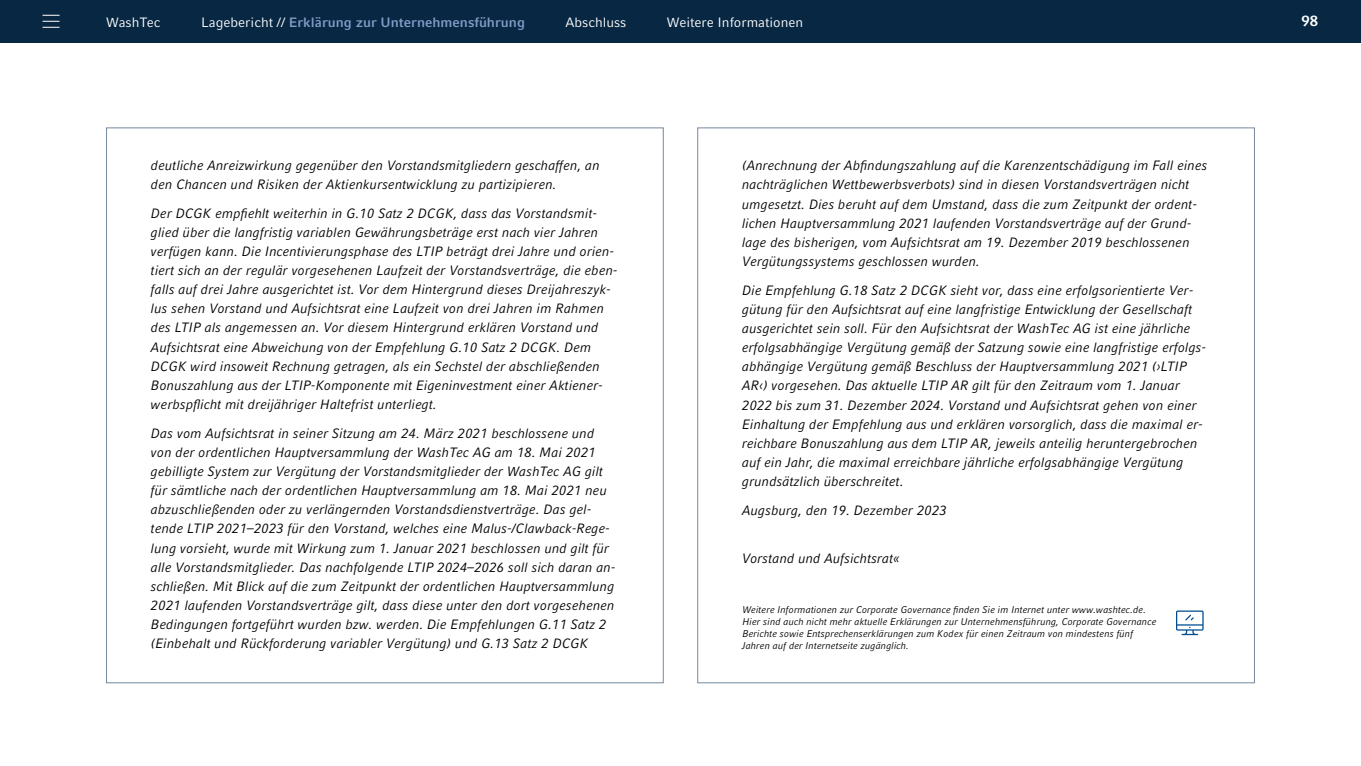
<style>
.page{position:relative;width:1361px;height:766px;background:#fff}
.page>*{position:absolute;margin:0;border:0;box-sizing:border-box;transform-origin:0 0}
.t1{font:700 15px "Compatil Fact LT Pro";color:#fff}
.t2{font:italic 13.5px/19.2px "Compatil Fact LT Pro";color:#000}
.t3{font:700 13.5px "Compatil Fact LT Pro";color:#829ac7}
.t4{font:13.5px "Compatil Fact LT Pro";color:#fff}
.t5{font:italic 9.75px/12px "Compatil Fact LT Pro";color:#000}
.s1{font-weight:400;color:#fff}
</style>
<div class="page">
<svg style="left:1176px;top:610px;width:27px;height:25px"></svg>
<div style="left:0;top:0;width:1361px;height:43px;background:#072742"></div>
<svg style="left:43px;top:15px;width:17px;height:13px"></svg>
<p class="t4" style="left:106px;top:15px;width:56px">WashTec</p>
<p class="t3" style="left:201px;top:14px;width:325px"><span class="s1">Lagebericht //</span> Erklärung zur Unternehmensführung</p>
<p class="t4" style="left:565px;top:15px;width:62px">Abschluss</p>
<p class="t4" style="left:667px;top:15px;width:138px">Weitere Informationen</p>
<p class="t1" style="left:1301px;top:12px;width:18px">98</p>
<p class="t2" style="left:151px;top:155px;width:450px">deutliche Anreizwirkung gegenüber den Vorstandsmitgliedern geschaffen, an den Chancen und Risiken der Aktienkursentwicklung zu partizipieren.</p>
<p class="t2" style="left:151px;top:203px;width:468px">Der DCGK empfiehlt weiterhin in G.10 Satz 2 DCGK, dass das Vorstandsmit&shy;glied über die langfristig variablen Gewährungsbeträge erst nach vier Jahren verfügen kann. Die Incentivierungsphase des LTIP beträgt drei Jahre und orien&shy;tiert sich an der regulär vorgesehenen Laufzeit der Vorstandsverträge, die eben&shy;falls auf drei Jahre ausgerichtet ist. Vor dem Hintergrund dieses Dreijahreszyk&shy;lus sehen Vorstand und Aufsichtsrat eine Laufzeit von drei Jahren im Rahmen des LTIP als angemessen an. Vor diesem Hintergrund erklären Vorstand und Aufsichtsrat eine Abweichung von der Empfehlung G.10 Satz 2 DCGK. Dem DCGK wird insoweit Rechnung getragen, als ein Sechstel der abschließenden Bonuszahlung aus der LTIP-Komponente mit Eigeninvestment einer Aktiener&shy;werbspflicht mit dreijähriger Haltefrist unterliegt.</p>
<p class="t2" style="left:151px;top:423px;width:466px">Das vom Aufsichtsrat in seiner Sitzung am 24. März 2021 beschlossene und von der ordentlichen Hauptversammlung der WashTec AG am 18. Mai 2021 gebilligte System zur Vergütung der Vorstandsmitglieder der WashTec AG gilt für sämtliche nach der ordentlichen Hauptversammlung am 18. Mai 2021 neu abzuschließenden oder zu verlängernden Vorstandsdienstverträge. Das gel&shy;tende LTIP 2021–2023 für den Vorstand, welches eine Malus-/Clawback-Rege&shy;lung vorsieht, wurde mit Wirkung zum 1. Januar 2021 beschlossen und gilt für alle Vorstandsmitglieder. Das nachfolgende LTIP 2024–2026 soll sich daran an&shy;schließen. Mit Blick auf die zum Zeitpunkt der ordentlichen Hauptversammlung 2021 laufenden Vorstandsverträge gilt, dass diese unter den dort vorgesehenen Bedingungen fortgeführt wurden bzw. werden. Die Empfehlungen G.11 Satz 2 (Einbehalt und Rückforderung variabler Vergütung) und G.13 Satz 2 DCGK</p>
<p class="t2" style="left:742px;top:156px;width:467px">(Anrechnung der Abfindungszahlung auf die Karenzentschädigung im Fall eines nachträglichen Wettbewerbsverbots) sind in diesen Vorstandsverträgen nicht umgesetzt. Dies beruht auf dem Umstand, dass die zum Zeitpunkt der ordent&shy;lichen Hauptversammlung 2021 laufenden Vorstandsverträge auf der Grund&shy;lage des bisherigen, vom Aufsichtsrat am 19. Dezember 2019 beschlossenen Vergütungssystems geschlossen wurden.</p>
<p class="t2" style="left:742px;top:280px;width:465px">Die Empfehlung G.18 Satz 2 DCGK sieht vor, dass eine erfolgsorientierte Ver&shy;gütung für den Aufsichtsrat auf eine langfristige Entwicklung der Gesellschaft ausgerichtet sein soll. Für den Aufsichtsrat der WashTec AG ist eine jährliche erfolgsabhängige Vergütung gemäß der Satzung sowie eine langfristige erfolgs&shy;abhängige Vergütung gemäß Beschluss der Hauptversammlung 2021 (›LTIP AR‹) vorgesehen. Das aktuelle LTIP AR gilt für den Zeitraum vom 1. Januar 2022 bis zum 31. Dezember 2024. Vorstand und Aufsichtsrat gehen von einer Einhaltung der Empfehlung aus und erklären vorsorglich, dass die maximal er&shy;reichbare Bonuszahlung aus dem LTIP AR, jeweils anteilig heruntergebrochen auf ein Jahr, die maximal erreichbare jährliche erfolgsabhängige Vergütung grundsätzlich überschreitet.</p>
<p class="t2" style="left:742px;top:500px;width:204px">Augsburg, den 19. Dezember 2023</p>
<p class="t2" style="left:742px;top:548px;width:159px">Vorstand und Aufsichtsrat«</p>
<p class="t5" style="left:742px;top:603px;width:416px">Weitere Informationen zur Corporate Governance finden Sie im Internet unter www.washtec.de.<br>Hier sind auch nicht mehr aktuelle Erklärungen zur Unternehmensführung, Corporate Governance Berichte sowie Entsprechenserklärungen zum Kodex für einen Zeitraum von mindestens fünf Jahren auf der Internetseite zugänglich.</p>
</div>
